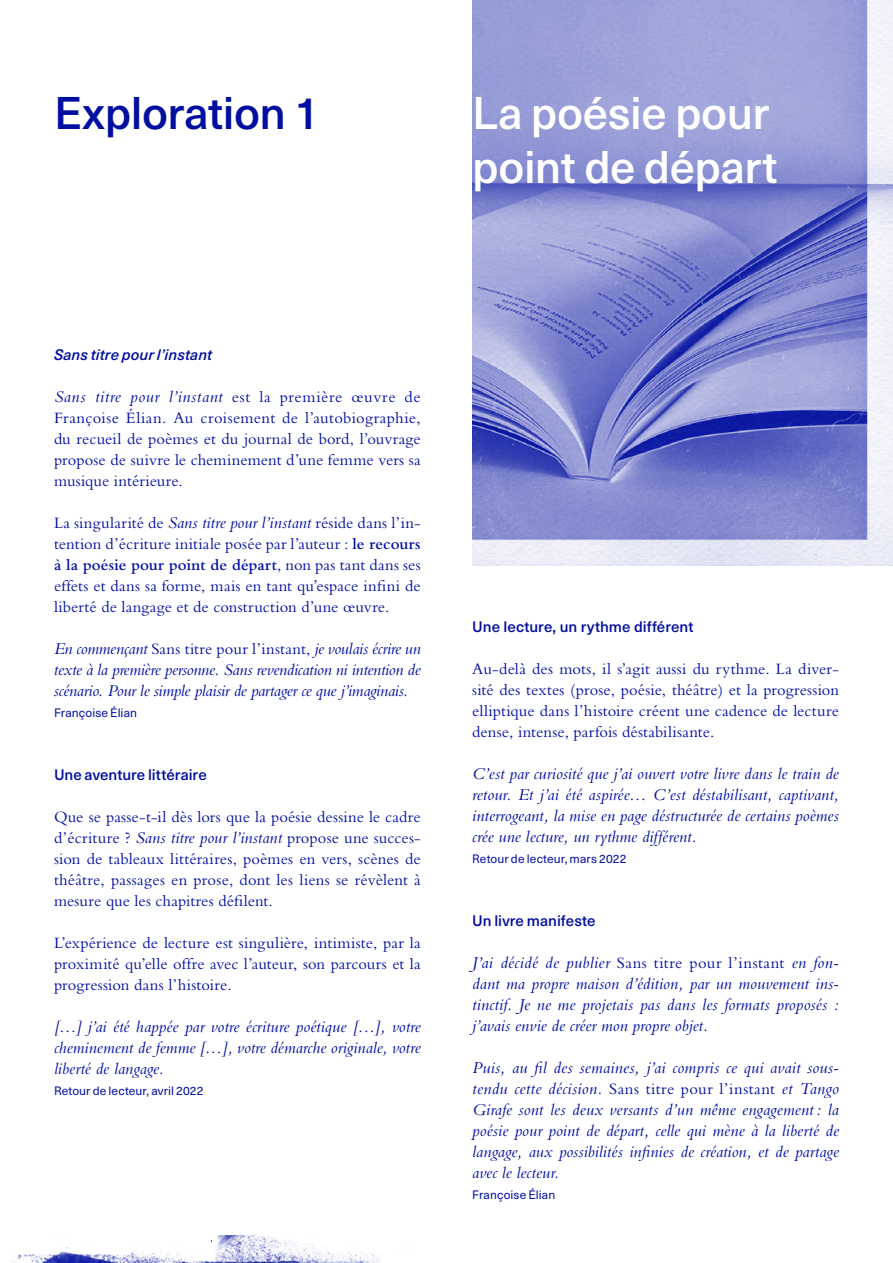
<style>
.page{position:relative;width:893px;height:1263px;background:#fff}
.page>*{position:absolute;margin:0;border:0;box-sizing:border-box;transform-origin:0 0}
.t1{font:500 45px/54px "Neue Haas Unica Pro";letter-spacing:-.01em;color:#fff}
.t2{font:500 45px "Neue Haas Unica Pro";letter-spacing:-.01em;color:#000f9f}
.t3{font:italic 17.25px/21px "Bembo";letter-spacing:.005em;color:#000f9f;text-align:justify}
.t4{font:italic 17.25px "Bembo";letter-spacing:.035em;color:#000f9f}
.t5{font:16.5px/21px "Bembo";letter-spacing:.005em;color:#000f9f;text-align:justify}
.t6{font:500 15px "Neue Haas Unica Pro";color:#000f9f}
.t7{font:italic 500 15px "Neue Haas Unica Pro";letter-spacing:.005em;color:#000f9f}
.t8{font:12px "Neue Haas Unica Pro";letter-spacing:.01em;color:#000f9f}
.s1{font-style:normal;font-size:16.5px}
.s2{font-style:italic;font-size:17.25px}
.s3{font-weight:600}
</style>
<div class="page">
<img style="left:472px;top:0;width:421px;height:566px">
<img style="left:11px;top:1235px;width:387px;height:28px">
<h1 class="t2" style="left:54px;top:86px;width:268px">Exploration 1</h1>
<h1 class="t1" style="left:472px;top:86px;width:307px">La poésie pour point de départ</h1>
<p class="t7" style="left:54px;top:346px;width:160px">Sans titre pour l’instant</p>
<p class="t4" style="left:54px;top:387px;width:368px">Sans titre pour l’instant <span class="s1">est la première œuvre de</span></p>
<p class="t5" style="left:54px;top:407px;width:368px">Françoise Élian. Au croisement de l’autobiographie, du recueil de poèmes et du journal de bord, l’ouvrage propose de suivre le cheminement d’une femme vers sa musique intérieure.</p>
<p class="t5" style="left:54px;top:512px;width:368px">La singularité de <span class="s2">Sans titre pour l’instant</span> réside dans l’in&shy;tention d’écriture initiale posée par l’auteur : <span class="s3">le recours à la poésie pour point de départ</span>, non pas tant dans ses effets et dans sa forme, mais en tant qu’espace infini de liberté de langage et de construction d’une œuvre.</p>
<p class="t3" style="left:54px;top:638px;width:368px">En commençant <span class="s1">Sans titre pour l’instant,</span> je voulais écrire un texte à la première personne. Sans revendication ni intention de scénario. Pour le simple plaisir de partager ce que j’imaginais.</p>
<p class="t8" style="left:54px;top:706px;width:85px">Françoise Élian</p>
<p class="t6" style="left:54px;top:766px;width:154px">Une aventure littéraire</p>
<p class="t5" style="left:54px;top:806px;width:368px">Que se passe-t-il dès lors que la poésie dessine le cadre d’écriture ? <span class="s2">Sans titre pour l’instant</span> propose une succes&shy;sion de tableaux littéraires, poèmes en vers, scènes de théâtre, passages en prose, dont les liens se révèlent à mesure que les chapitres défilent.</p>
<p class="t5" style="left:54px;top:932px;width:368px">L’expérience de lecture est singulière, intimiste, par la proximité qu’elle offre avec l’auteur, son parcours et la progression dans l’histoire.</p>
<p class="t3" style="left:54px;top:1016px;width:368px">[…] j’ai été happée par votre écriture poétique […], votre cheminement de femme […], votre démarche originale, votre liberté de langage.</p>
<p class="t8" style="left:54px;top:1084px;width:151px">Retour de lecteur, avril 2022</p>
<p class="t6" style="left:472px;top:618px;width:223px">Une lecture, un rythme différent</p>
<p class="t5" style="left:472px;top:658px;width:368px">Au-delà des mots, il s’agit aussi du rythme. La diver&shy;sité des textes (prose, poésie, théâtre) et la progression elliptique dans l’histoire créent une cadence de lecture dense, intense, parfois déstabilisante.</p>
<p class="t3" style="left:472px;top:763px;width:368px">C’est par curiosité que j’ai ouvert votre livre dans le train de retour. Et j’ai été aspirée… C’est déstabilisant, captivant, interrogeant, la mise en page déstructurée de certains poèmes crée une lecture, un rythme différent.</p>
<p class="t8" style="left:472px;top:852px;width:156px">Retour de lecteur, mars 2022</p>
<p class="t6" style="left:472px;top:912px;width:125px">Un livre manifeste</p>
<p class="t3" style="left:472px;top:952px;width:368px">J’ai décidé de publier <span class="s1">Sans titre pour l’instant</span> en fon&shy;dant ma propre maison d’édition, par un mouvement ins&shy;tinctif. Je ne me projetais pas dans les formats proposés : j’avais envie de créer mon propre objet.</p>
<p class="t3" style="left:472px;top:1057px;width:368px">Puis, au fil des semaines, j’ai compris ce qui avait sous&shy;tendu cette décision. <span class="s1">Sans titre pour l’instant</span> et Tango Girafe sont les deux versants d’un même engagement: la poésie pour point de départ, celle qui mène à la liberté de langage, aux possibilités infinies de création, et de partage avec le lecteur.</p>
<p class="t8" style="left:472px;top:1188px;width:85px">Françoise Élian</p>
</div>
